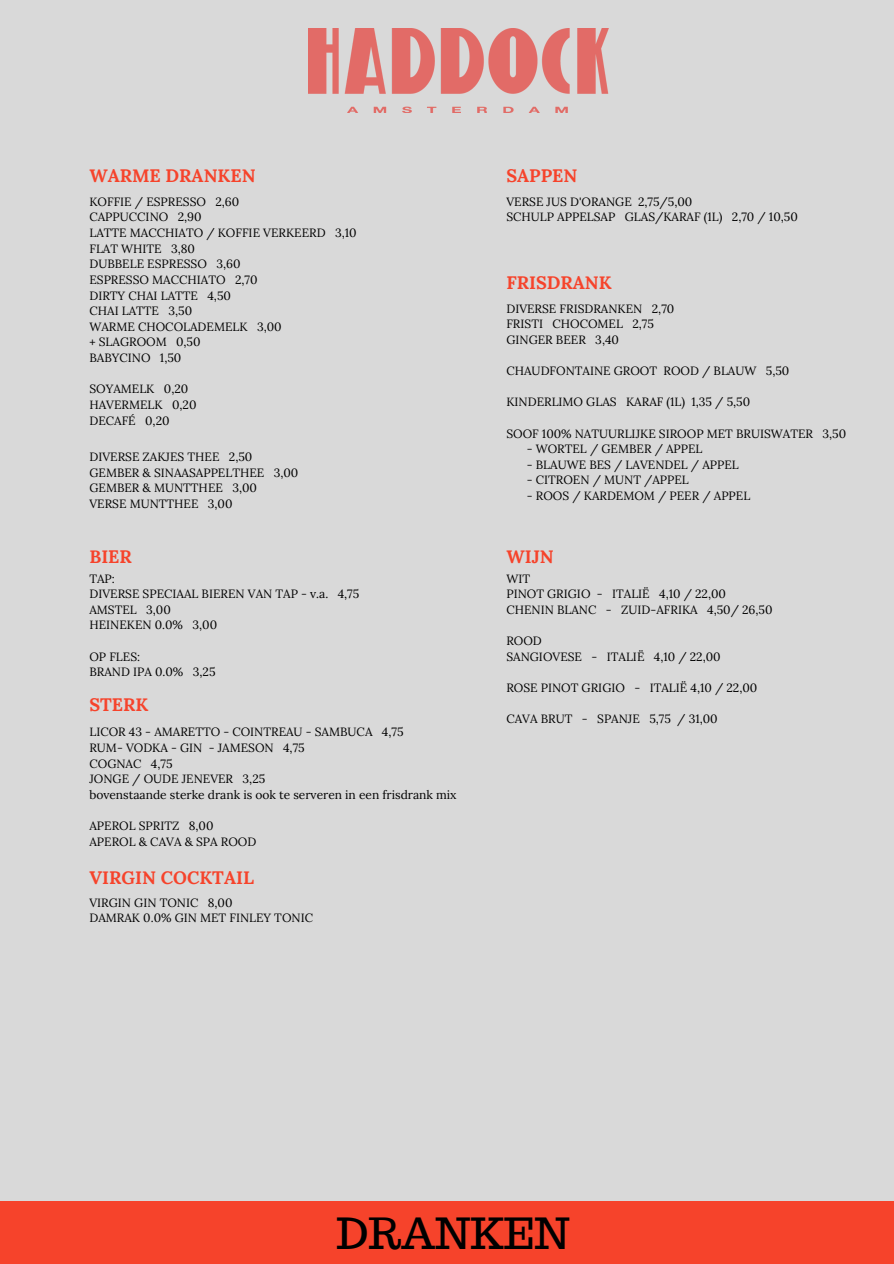
<style>
.page{position:relative;width:894px;height:1264px;background:#fff}
.page>*{position:absolute;margin:0;border:0;box-sizing:border-box;transform-origin:0 0}
.t1{font:42px "Trocchi";color:#000}
.t2{font:700 18px "Lora";color:#f6432b}
.t3{font:12px "Lora";color:#000}
</style>
<div class="page">
<div style="left:0;top:0;width:893px;height:1263px;background:#d9d9d9"></div>
<div style="left:0;top:1201px;width:893px;height:62px;background:#f6432b"></div>
<img style="left:308px;top:28px;width:300px;height:85px">
<p class="t2" style="left:89px;top:163px;width:168px">WARME DRANKEN</p>
<p class="t3" style="left:89px;top:194px;width:151px">KOFFIE / ESPRESSO 2,60</p>
<p class="t3" style="left:89px;top:209px;width:114px">CAPPUCCINO 2,90</p>
<p class="t3" style="left:89px;top:225px;width:269px">LATTE MACCHIATO / KOFFIE VERKEERD 3,10</p>
<p class="t3" style="left:89px;top:240px;width:107px">FLAT WHITE 3,80</p>
<p class="t3" style="left:89px;top:256px;width:152px">DUBBELE ESPRESSO 3,60</p>
<p class="t3" style="left:89px;top:272px;width:169px">ESPRESSO MACCHIATO 2,70</p>
<p class="t3" style="left:89px;top:287px;width:143px">DIRTY CHAI LATTE 4,50</p>
<p class="t3" style="left:89px;top:303px;width:104px">CHAI LATTE 3,50</p>
<p class="t3" style="left:89px;top:319px;width:194px">WARME CHOCOLADEMELK 3,00</p>
<p class="t3" style="left:89px;top:334px;width:113px">+ SLAGROOM 0,50</p>
<p class="t3" style="left:89px;top:350px;width:93px">BABYCINO 1,50</p>
<p class="t3" style="left:89px;top:381px;width:100px">SOYAMELK 0,20</p>
<p class="t3" style="left:89px;top:397px;width:109px">HAVERMELK 0,20</p>
<p class="t3" style="left:89px;top:412px;width:82px">DECAFÉ 0,20</p>
<p class="t3" style="left:89px;top:449px;width:164px">DIVERSE ZAKJES THEE 2,50</p>
<p class="t3" style="left:89px;top:464px;width:210px">GEMBER &amp; SINAASAPPELTHEE 3,00</p>
<p class="t3" style="left:89px;top:480px;width:169px">GEMBER &amp; MUNTTHEE 3,00</p>
<p class="t3" style="left:89px;top:496px;width:144px">VERSE MUNTTHEE 3,00</p>
<p class="t2" style="left:506px;top:163px;width:72px">SAPPEN</p>
<p class="t3" style="left:506px;top:194px;width:187px">VERSE JUS D'ORANGE 2,75/5,00</p>
<p class="t3" style="left:506px;top:209px;width:293px">SCHULP APPELSAP GLAS/KARAF (1L) 2,70 / 10,50</p>
<p class="t2" style="left:506px;top:271px;width:107px">FRISDRANK</p>
<p class="t3" style="left:506px;top:300px;width:169px">DIVERSE FRISDRANKEN 2,70</p>
<p class="t3" style="left:506px;top:316px;width:149px">FRISTI CHOCOMEL 2,75</p>
<p class="t3" style="left:506px;top:332px;width:114px">GINGER BEER 3,40</p>
<p class="t3" style="left:506px;top:363px;width:284px">CHAUDFONTAINE GROOT ROOD / BLAUW 5,50</p>
<p class="t3" style="left:506px;top:394px;width:245px">KINDERLIMO GLAS KARAF (1L) 1,35 / 5,50</p>
<p class="t3" style="left:506px;top:425px;width:341px">SOOF 100% NATUURLIJKE SIROOP MET BRUISWATER 3,50</p>
<p class="t3" style="left:526px;top:441px;width:177px">- WORTEL / GEMBER / APPEL</p>
<p class="t3" style="left:526px;top:457px;width:213px">- BLAUWE BES / LAVENDEL / APPEL</p>
<p class="t3" style="left:526px;top:472px;width:163px">- CITROEN / MUNT /APPEL</p>
<p class="t3" style="left:526px;top:488px;width:225px">- ROOS / KARDEMOM / PEER / APPEL</p>
<p class="t2" style="left:89px;top:544px;width:44px">BIER</p>
<p class="t2" style="left:506px;top:545px;width:49px">WIJN</p>
<p class="t3" style="left:89px;top:570px;width:27px">TAP:</p>
<p class="t3" style="left:89px;top:586px;width:271px">DIVERSE SPECIAAL BIEREN VAN TAP - v.a. 4,75</p>
<p class="t3" style="left:89px;top:601px;width:83px">AMSTEL 3,00</p>
<p class="t3" style="left:89px;top:617px;width:129px">HEINEKEN 0.0% 3,00</p>
<p class="t3" style="left:89px;top:648px;width:52px">OP FLES:</p>
<p class="t3" style="left:89px;top:664px;width:127px">BRAND IPA 0.0% 3,25</p>
<p class="t2" style="left:89px;top:692px;width:60px">STERK</p>
<p class="t3" style="left:89px;top:724px;width:315px">LICOR 43 - AMARETTO - COINTREAU - SAMBUCA 4,75</p>
<p class="t3" style="left:89px;top:740px;width:217px">RUM- VODKA - GIN - JAMESON 4,75</p>
<p class="t3" style="left:89px;top:755px;width:85px">COGNAC 4,75</p>
<p class="t3" style="left:89px;top:771px;width:177px">JONGE / OUDE JENEVER 3,25</p>
<p class="t3" style="left:89px;top:786px;width:368px">bovenstaande sterke drank is ook te serveren in een frisdrank mix</p>
<p class="t3" style="left:89px;top:818px;width:126px">APEROL SPRITZ 8,00</p>
<p class="t3" style="left:89px;top:833px;width:168px">APEROL &amp; CAVA &amp; SPA ROOD</p>
<p class="t2" style="left:89px;top:866px;width:166px">VIRGIN COCKTAIL</p>
<p class="t3" style="left:89px;top:894px;width:145px">VIRGIN GIN TONIC 8,00</p>
<p class="t3" style="left:89px;top:910px;width:225px">DAMRAK 0.0% GIN MET FINLEY TONIC</p>
<p class="t3" style="left:506px;top:570px;width:25px">WIT</p>
<p class="t3" style="left:506px;top:586px;width:221px">PINOT GRIGIO - ITALIË 4,10 / 22,00</p>
<p class="t3" style="left:506px;top:601px;width:267px">CHENIN BLANC - ZUID-AFRIKA 4,50/ 26,50</p>
<p class="t3" style="left:506px;top:633px;width:37px">ROOD</p>
<p class="t3" style="left:506px;top:648px;width:216px">SANGIOVESE - ITALIË 4,10 / 22,00</p>
<p class="t3" style="left:506px;top:680px;width:252px">ROSE PINOT GRIGIO - ITALIË 4,10 / 22,00</p>
<p class="t3" style="left:506px;top:711px;width:213px">CAVA BRUT - SPANJE 5,75 / 31,00</p>
<p class="t1" style="left:336px;top:1205px;width:235px">DRANKEN</p>
</div>
